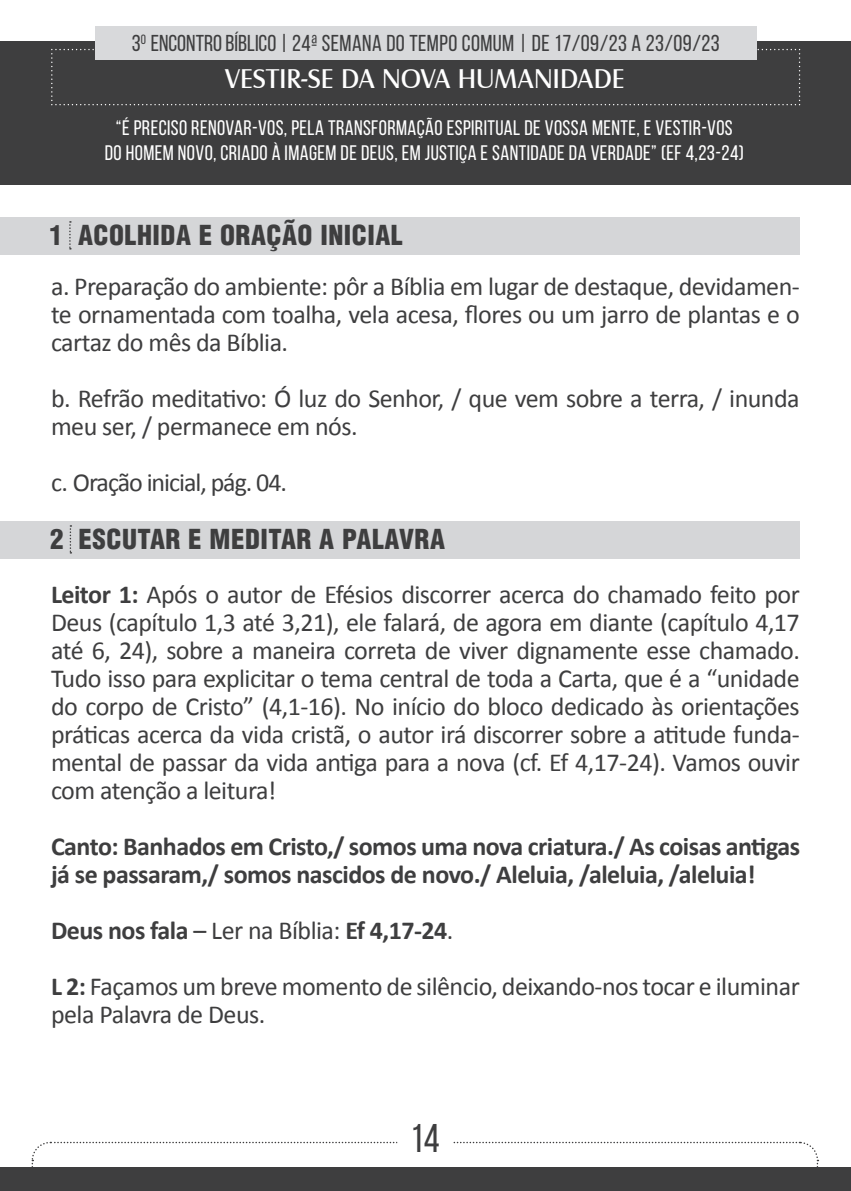
<style>
.page{position:relative;width:851px;height:1191px;background:#fff}
.page>*{position:absolute;margin:0;border:0;box-sizing:border-box;transform-origin:0 0}
.t1{font:40px "Bebas Neue";color:#3e3e3f}
.t2{font:28px "Castle T";letter-spacing:-.005em;color:#fff}
.t3{font:900 condensed 26.8px "Helvetica";letter-spacing:.02em;color:#3e3e3f}
.t4{font:26px/28px "Calibri";letter-spacing:-.02em;color:#3e3e3f;text-align:justify}
.t5{font:700 26px/28px "Calibri";letter-spacing:-.02em;color:#3e3e3f}
.t6{font:26px "Calibri";letter-spacing:-.04em;color:#3e3e3f}
.t7{font:23px "Bebas Neue";letter-spacing:.02em;color:#3e3e3f}
.t8{font:21px/25.2px "Bebas Neue";letter-spacing:.02em;color:#fff;text-align:center}
.s1{font-weight:700}
</style>
<div class="page">
<svg style="left:31px;top:1141px;width:787px;height:26px"></svg>
<div style="left:397px;top:1111px;width:55px;height:56px;background:#fff;border-radius:50%"></div>
<div style="left:0;top:1167px;width:850px;height:24px;background:#3e3e3f"></div>
<div style="left:0;top:41px;width:850px;height:144px;background:#3e3e3f"></div>
<svg style="left:51px;top:49px;width:749px;height:56px"></svg>
<div style="left:95px;top:26px;width:661px;height:34px;background:#d8d9db"></div>
<div style="left:0;top:217px;width:799px;height:37px;background:#d5d6d8"></div>
<svg style="left:69px;top:221px;width:2px;height:28px"></svg>
<div style="left:0;top:521px;width:799px;height:37px;background:#d5d6d8"></div>
<svg style="left:70px;top:525px;width:1px;height:28px"></svg>
<p class="t7" style="left:132px;top:31px;width:589px">3<sup>O</sup> ENCONTRO BÍBLICO | 24ª SEMANA DO TEMPO COMUM | DE 17/09/23 A 23/09/23</p>
<p class="t2" style="left:225px;top:63px;width:400px">VESTIR-SE DA NOVA HUMANIDADE</p>
<p class="t8" style="left:105px;top:115px;width:640px">“É PRECISO RENOVAR-VOS, PELA TRANSFORMAÇÃO ESPIRITUAL DE VOSSA MENTE, E VESTIR-VOS<br>DO HOMEM NOVO, CRIADO À IMAGEM DE DEUS, EM JUSTIÇA E SANTIDADE DA VERDADE” (EF 4,23-24)</p>
<p class="t3" style="left:50px;top:218px;width:354px">1 ACOLHIDA E ORAÇÃO INICIAL</p>
<p class="t4" style="left:51px;top:272px;width:750px">a. Preparação do ambiente: pôr a Bíblia em lugar de destaque, devidamen&shy;te ornamentada com toalha, vela acesa, flores ou um jarro de plantas e o cartaz do mês da Bíblia.</p>
<p class="t4" style="left:51px;top:384px;width:750px">b. Refrão meditativo: Ó luz do Senhor, / que vem sobre a terra, / inunda meu ser, / permanece em nós.</p>
<p class="t6" style="left:51px;top:466px;width:237px">c. Oração inicial, pág. 04.</p>
<p class="t3" style="left:50px;top:522px;width:396px">2 ESCUTAR E MEDITAR A PALAVRA</p>
<p class="t4" style="left:51px;top:580px;width:750px"><span class="s1">Leitor 1:</span> Após o autor de Efésios discorrer acerca do chamado feito por Deus (capítulo 1,3 até 3,21), ele falará, de agora em diante (capítulo 4,17 até 6, 24), sobre a maneira correta de viver dignamente esse chamado.<br>Tudo isso para explicitar o tema central de toda a Carta, que é a “unidade do corpo de Cristo” (4,1-16). No início do bloco dedicado às orientações práticas acerca da vida cristã, o autor irá discorrer sobre a atitude funda&shy;mental de passar da vida antiga para a nova (cf. Ef 4,17-24). Vamos ouvir com atenção a leitura!</p>
<p class="t5" style="left:51px;top:832px;width:750px">Canto: Banhados em Cristo,/ somos uma nova criatura./ As coisas antigas já se passaram,/ somos nascidos de novo./ Aleluia, /aleluia, /aleluia!</p>
<p class="t4" style="left:51px;top:902px;width:750px;line-height:56px"><span class="s1">Deus nos fala</span> – Ler na Bíblia: <span class="s1">Ef 4,17-24</span>.<br><span class="s1">L 2:</span> Façamos um breve momento de silêncio, deixando-nos tocar e iluminar</p>
<p class="t4" style="left:51px;top:1000px;width:216px">pela Palavra de Deus.</p>
<h1 class="t1" style="left:410px;top:1116px;width:31px">14</h1>
</div>
